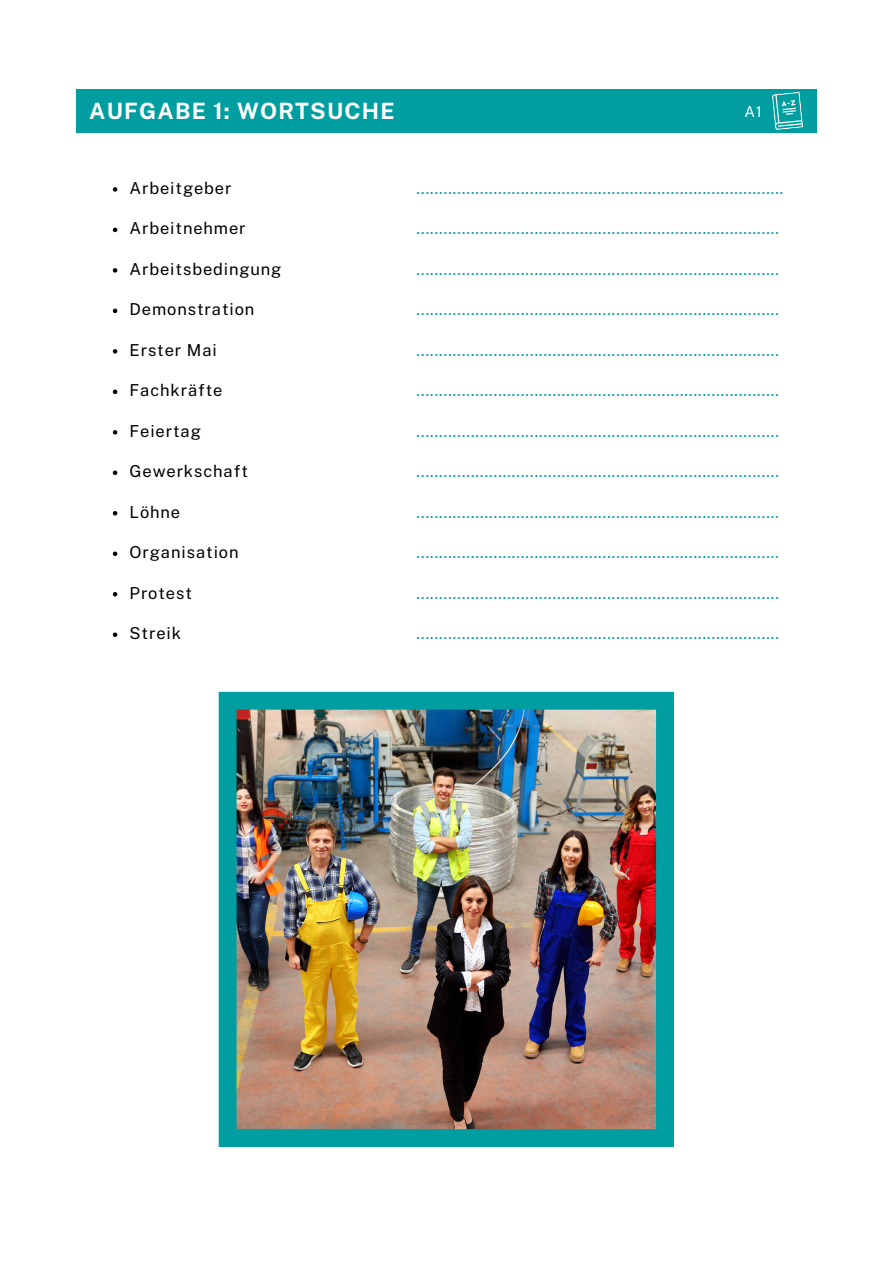
<style>
.page{position:relative;width:893px;height:1264px;background:#fff}
.page>*{position:absolute;margin:0;border:0;box-sizing:border-box;transform-origin:0 0}
.t1{font:700 22.5px "Public Sans";letter-spacing:.055em;color:#fff}
.t2{font:italic 16.5px "Public Sans";color:#009ea0}
.t3{font:16.5px "Public Sans";letter-spacing:.055em;color:#000}
.t4{font:15px "Public Sans";color:#fff}
</style>
<div class="page">
<div style="left:76px;top:89px;width:740px;height:43px;background:#009ea0"></div>
<img style="left:219px;top:691px;width:455px;height:455px">
<svg style="left:113px;top:187px;width:4px;height:5px"></svg>
<svg style="left:113px;top:228px;width:4px;height:4px"></svg>
<svg style="left:113px;top:268px;width:4px;height:4px"></svg>
<svg style="left:113px;top:308px;width:4px;height:5px"></svg>
<svg style="left:113px;top:349px;width:4px;height:4px"></svg>
<svg style="left:113px;top:389px;width:4px;height:5px"></svg>
<svg style="left:113px;top:430px;width:4px;height:4px"></svg>
<svg style="left:113px;top:470px;width:4px;height:5px"></svg>
<svg style="left:113px;top:511px;width:4px;height:4px"></svg>
<svg style="left:113px;top:551px;width:4px;height:5px"></svg>
<svg style="left:113px;top:592px;width:4px;height:4px"></svg>
<svg style="left:113px;top:632px;width:4px;height:5px"></svg>
<svg style="left:772px;top:92px;width:31px;height:38px"></svg>
<p class="t1" style="left:89px;top:97px;width:307px">AUFGABE 1: WORTSUCHE</p>
<p class="t4" style="left:744px;top:103px;width:19px">A1</p>
<p class="t3" style="left:130px;top:178px;width:103px">Arbeitgeber</p>
<p class="t3" style="left:130px;top:219px;width:117px">Arbeitnehmer</p>
<p class="t3" style="left:130px;top:259px;width:153px">Arbeitsbedingung</p>
<p class="t3" style="left:130px;top:300px;width:126px">Demonstration</p>
<p class="t3" style="left:130px;top:340px;width:89px">Erster Mai</p>
<p class="t3" style="left:130px;top:380px;width:94px">Fachkräfte</p>
<p class="t3" style="left:130px;top:421px;width:73px">Feiertag</p>
<p class="t3" style="left:130px;top:461px;width:120px">Gewerkschaft</p>
<p class="t3" style="left:130px;top:502px;width:52px">Löhne</p>
<p class="t3" style="left:130px;top:542px;width:110px">Organisation</p>
<p class="t3" style="left:130px;top:583px;width:64px">Protest</p>
<p class="t3" style="left:130px;top:623px;width:53px">Streik</p>
<p class="t2" style="left:417px;top:178px;width:368px">.................................................................................</p>
<p class="t2" style="left:417px;top:219px;width:364px">................................................................................</p>
<p class="t2" style="left:417px;top:259px;width:364px">................................................................................</p>
<p class="t2" style="left:417px;top:300px;width:364px">................................................................................</p>
<p class="t2" style="left:417px;top:340px;width:364px">................................................................................</p>
<p class="t2" style="left:417px;top:380px;width:364px">................................................................................</p>
<p class="t2" style="left:417px;top:421px;width:364px">................................................................................</p>
<p class="t2" style="left:417px;top:461px;width:364px">................................................................................</p>
<p class="t2" style="left:417px;top:502px;width:364px">................................................................................</p>
<p class="t2" style="left:417px;top:542px;width:364px">................................................................................</p>
<p class="t2" style="left:417px;top:583px;width:364px">................................................................................</p>
<p class="t2" style="left:417px;top:623px;width:364px">................................................................................</p>
</div>
